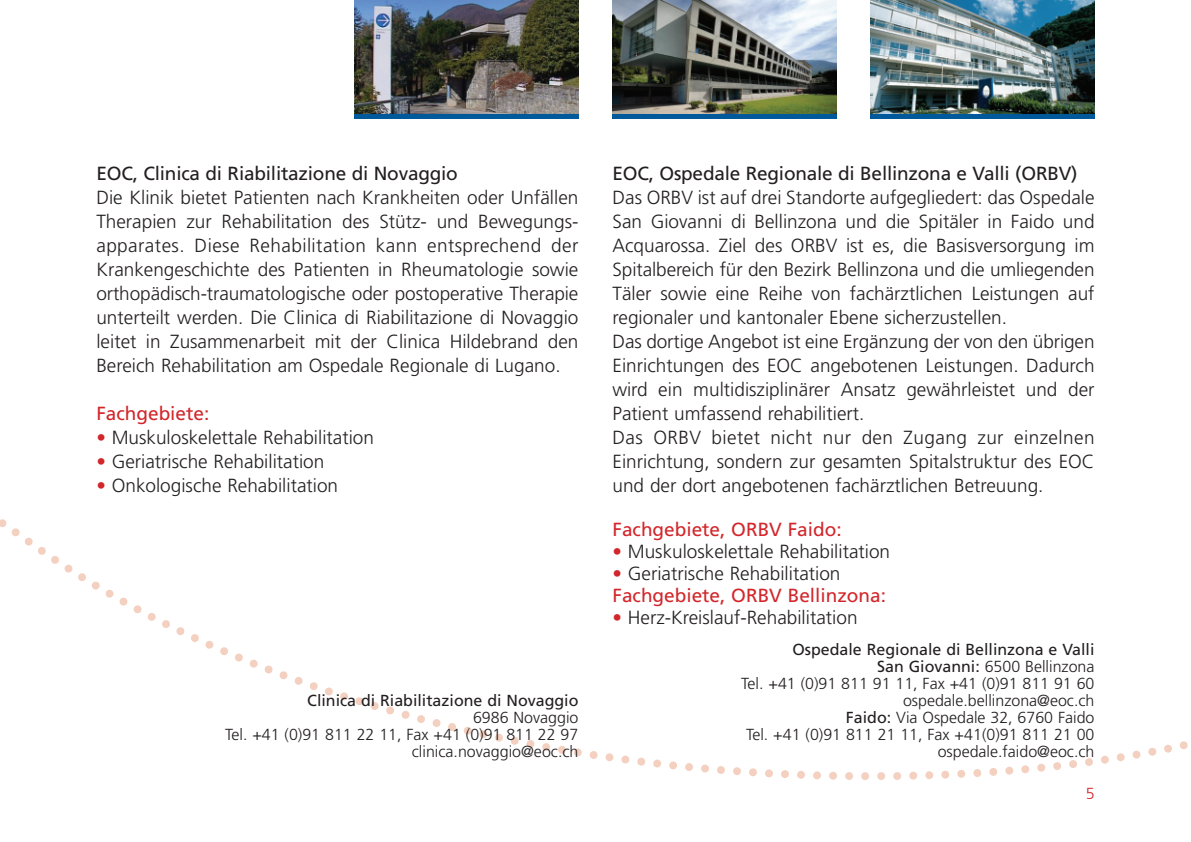
<style>
.page{position:relative;width:1191px;height:842px;background:#fff}
.page>*{position:absolute;margin:0;border:0;box-sizing:border-box;transform-origin:0 0}
.t1{font:300 19px/24px "Frutiger";color:#231f20;text-align:justify}
.t2{font:19px/22px "Frutiger";color:#d2262a}
.t3{font:19px "Frutiger";letter-spacing:-.01em;color:#231f20}
.t4{font:300 16px/17px "Frutiger";color:#231f20;text-align:right}
.t5{font:16px "Frutiger";color:#231f20}
.t6{font:300 16px "Frutiger";color:#d2262a}
.s1{font-weight:400;color:#d2262a}
.s2{font-weight:300;color:#231f20}
.s3{font-weight:400}
</style>
<div class="page">
<svg style="left:870px;top:113px;width:224px;height:6px"></svg>
<svg style="left:612px;top:113px;width:224px;height:6px"></svg>
<svg style="left:354px;top:113px;width:224px;height:6px"></svg>
<svg style="left:0;top:519px;width:1188px;height:261px"></svg>
<img style="left:612px;top:0;width:224px;height:113px">
<img style="left:870px;top:0;width:224px;height:113px">
<img style="left:354px;top:0;width:224px;height:113px">
<p class="t3" style="left:96px;top:166px;width:363px">EOC, Clinica di Riabilitazione di Novaggio</p>
<p class="t1" style="left:96px;top:187px;width:483px">Die Klinik bietet Patienten nach Krankheiten oder Unfällen Therapien zur Rehabilitation des Stütz- und Bewegungs&shy;apparates. Diese Rehabilitation kann entsprechend der Krankengeschichte des Patienten in Rheumatologie sowie orthopädisch-traumatologische oder postoperative Therapie unterteilt werden. Die Clinica di Riabilitazione di Novaggio leitet in Zusammenarbeit mit der Clinica Hildebrand den Bereich Rehabilitation am Ospedale Regionale di Lugano.</p>
<p class="t2" style="left:96px;top:404px;width:114px">Fachgebiete:</p>
<p class="t1" style="left:96px;top:427px;width:279px"><span class="s1">•</span> Muskuloskelettale Rehabilitation</p>
<p class="t1" style="left:96px;top:451px;width:229px"><span class="s1">•</span> Geriatrische Rehabilitation</p>
<p class="t1" style="left:96px;top:475px;width:243px"><span class="s1">•</span> Onkologische Rehabilitation</p>
<p class="t5" style="left:307px;top:694px;width:273px">Clinica di Riabilitazione di Novaggio</p>
<p class="t4" style="left:225px;top:710px;width:355px">6986 Novaggio<br>Tel. +41 (0)91 811 22 11, Fax +41 (0)91 811 22 97 clinica.novaggio@eoc.ch</p>
<p class="t3" style="left:612px;top:166px;width:466px">EOC, Ospedale Regionale di Bellinzona e Valli (ORBV)</p>
<p class="t1" style="left:612px;top:187px;width:483px;text-align:left">Das ORBV ist auf drei Standorte aufgegliedert: das Ospedale San Giovanni di Bellinzona und die Spitäler in Faido und Acquarossa. Ziel des ORBV ist es, die Basisversorgung im Spitalbereich für den Bezirk Bellinzona und die umliegenden Täler sowie eine Reihe von fachärztlichen Leistungen auf regionaler und kantonaler Ebene sicherzustellen.<br>Das dortige Angebot ist eine Ergänzung der von den übrigen Einrichtungen des EOC angebotenen Leistungen. Dadurch wird ein multidisziplinärer Ansatz gewährleistet und der Patient umfassend rehabilitiert.<br>Das ORBV bietet nicht nur den Zugang zur einzelnen Einrichtung, sondern zur gesamten Spitalstruktur des EOC und der dort angebotenen fachärztlichen Betreuung.</p>
<p class="t2" style="left:612px;top:520px;width:231px">Fachgebiete, ORBV Faido:</p>
<p class="t1" style="left:612px;top:541px;width:279px"><span class="s1">•</span> Muskuloskelettale Rehabilitation</p>
<p class="t2" style="left:612px;top:564px;width:275px">• <span class="s2">Geriatrische Rehabilitation<br></span>Fachgebiete, ORBV Bellinzona:</p>
<p class="t1" style="left:612px;top:607px;width:247px"><span class="s1">•</span> Herz-Kreislauf-Rehabilitation</p>
<p class="t4" style="left:741px;top:642px;width:355px"><span class="s3">Ospedale Regionale di Bellinzona e Valli<br>San Giovanni:</span> 6500 Bellinzona<br>Tel. +41 (0)91 811 91 11, Fax +41 (0)91 811 91 60 ospedale.bellinzona@eoc.ch<br><span class="s3">Faido:</span> Via Ospedale 32, 6760 Faido<br>Tel. +41 (0)91 811 21 11, Fax +41(0)91 811 21 00 ospedale.faido@eoc.ch</p>
<p class="t6" style="left:1085px;top:787px;width:10px">5</p>
</div>
